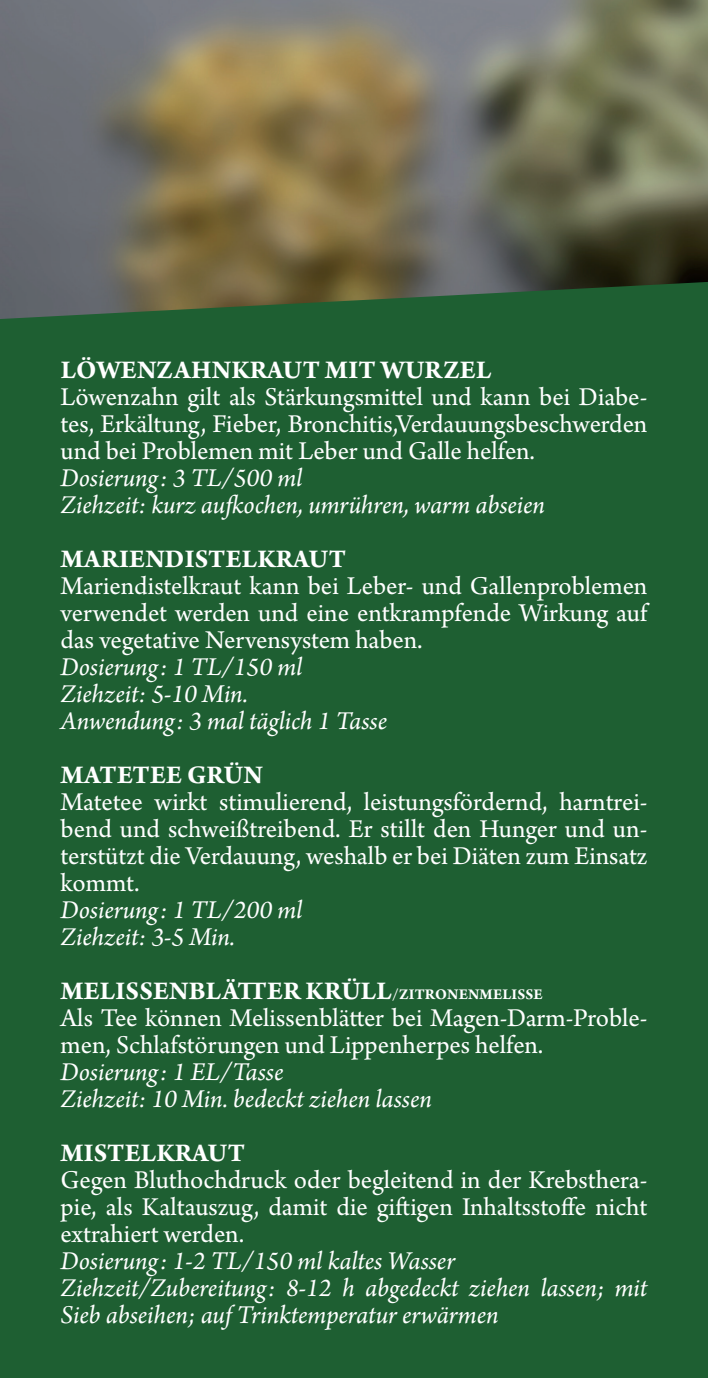
<style>
.page{position:relative;width:708px;height:1378px;background:#fff}
.page>*{position:absolute;margin:0;border:0;box-sizing:border-box;transform-origin:0 0}
.Heilkräuter-Flyer_An{font:27px/27px "Arno Pro";letter-spacing:-.005em;color:#fff;text-align:justify}
.Heilkräuter-Flyer_An-2{font:italic 27px/27px "Arno Pro";color:#fff}
.Heilkräuter-Flyer_Pr{font:700 27px "Arno Pro";letter-spacing:.01em;color:#fff}
.s1{font-size:15.75px}
</style>
<div class="page">
<img style="left:0;top:0;width:708px;height:245px">
<div style="left:0;top:245px;width:708px;height:1133px;background:#1e5f32"></div>
<p class="Heilkräuter-Flyer_Pr" style="left:61px;top:354px;width:432px">LÖWENZAHNKRAUT MIT WURZEL</p>
<p class="Heilkräuter-Flyer_An" style="left:61px;top:385px;width:588px">Löwenzahn gilt als Stärkungsmittel und kann bei Diabe&shy;tes, Erkältung, Fieber, Bronchitis,Verdauungsbeschwerden und bei Problemen mit Leber und Galle helfen.</p>
<p class="Heilkräuter-Flyer_An-2" style="left:61px;top:466px;width:243px">Dosierung: 3 TL/500 ml</p>
<p class="Heilkräuter-Flyer_An-2" style="left:61px;top:493px;width:486px">Ziehzeit: kurz aufkochen, umrühren, warm abseien</p>
<p class="Heilkräuter-Flyer_Pr" style="left:61px;top:543px;width:287px">MARIENDISTELKRAUT</p>
<p class="Heilkräuter-Flyer_An" style="left:61px;top:574px;width:588px">Mariendistelkraut kann bei Leber- und Gallenproblemen verwendet werden und eine entkrampfende Wirkung auf das vegetative Nervensystem haben.</p>
<p class="Heilkräuter-Flyer_An-2" style="left:61px;top:655px;width:243px">Dosierung: 1 TL/150 ml</p>
<p class="Heilkräuter-Flyer_An-2" style="left:61px;top:682px;width:189px">Ziehzeit: 5-10 Min.</p>
<p class="Heilkräuter-Flyer_An-2" style="left:61px;top:709px;width:328px">Anwendung: 3 mal täglich 1 Tasse</p>
<p class="Heilkräuter-Flyer_Pr" style="left:61px;top:759px;width:203px">MATETEE GRÜN</p>
<p class="Heilkräuter-Flyer_An" style="left:61px;top:790px;width:588px">Matetee wirkt stimulierend, leistungsfördernd, harntrei&shy;bend und schweißtreibend. Er stillt den Hunger und un&shy;terstützt die Verdauung, weshalb er bei Diäten zum Einsatz kommt.</p>
<p class="Heilkräuter-Flyer_An-2" style="left:61px;top:898px;width:243px">Dosierung: 1 TL/200 ml</p>
<p class="Heilkräuter-Flyer_An-2" style="left:61px;top:925px;width:176px">Ziehzeit: 3-5 Min.</p>
<p class="Heilkräuter-Flyer_Pr" style="left:61px;top:975px;width:484px">MELISSENBLÄTTER KRÜLL<span class="s1">/ZITRONENMELISSE</span></p>
<p class="Heilkräuter-Flyer_An" style="left:61px;top:1006px;width:588px">Als Tee können Melissenblätter bei Magen-Darm-Proble&shy;men, Schlafstörungen und Lippenherpes helfen.</p>
<p class="Heilkräuter-Flyer_An-2" style="left:61px;top:1060px;width:224px">Dosierung: 1 EL/Tasse</p>
<p class="Heilkräuter-Flyer_An-2" style="left:61px;top:1087px;width:373px">Ziehzeit: 10 Min. bedeckt ziehen lassen</p>
<p class="Heilkräuter-Flyer_Pr" style="left:61px;top:1137px;width:186px">MISTELKRAUT</p>
<p class="Heilkräuter-Flyer_An" style="left:61px;top:1168px;width:588px">Gegen Bluthochdruck oder begleitend in der Krebsthera&shy;pie, als Kaltauszug, damit die giftigen Inhaltsstoffe nicht extrahiert werden.</p>
<p class="Heilkräuter-Flyer_An-2" style="left:61px;top:1249px;width:396px">Dosierung: 1-2 TL/150 ml kaltes Wasser</p>
<p class="Heilkräuter-Flyer_An-2" style="left:61px;top:1276px;width:588px">Ziehzeit/Zubereitung: 8-12 h abgedeckt ziehen lassen; mit<br>Sieb abseihen; auf Trinktemperatur erwärmen</p>
</div>
